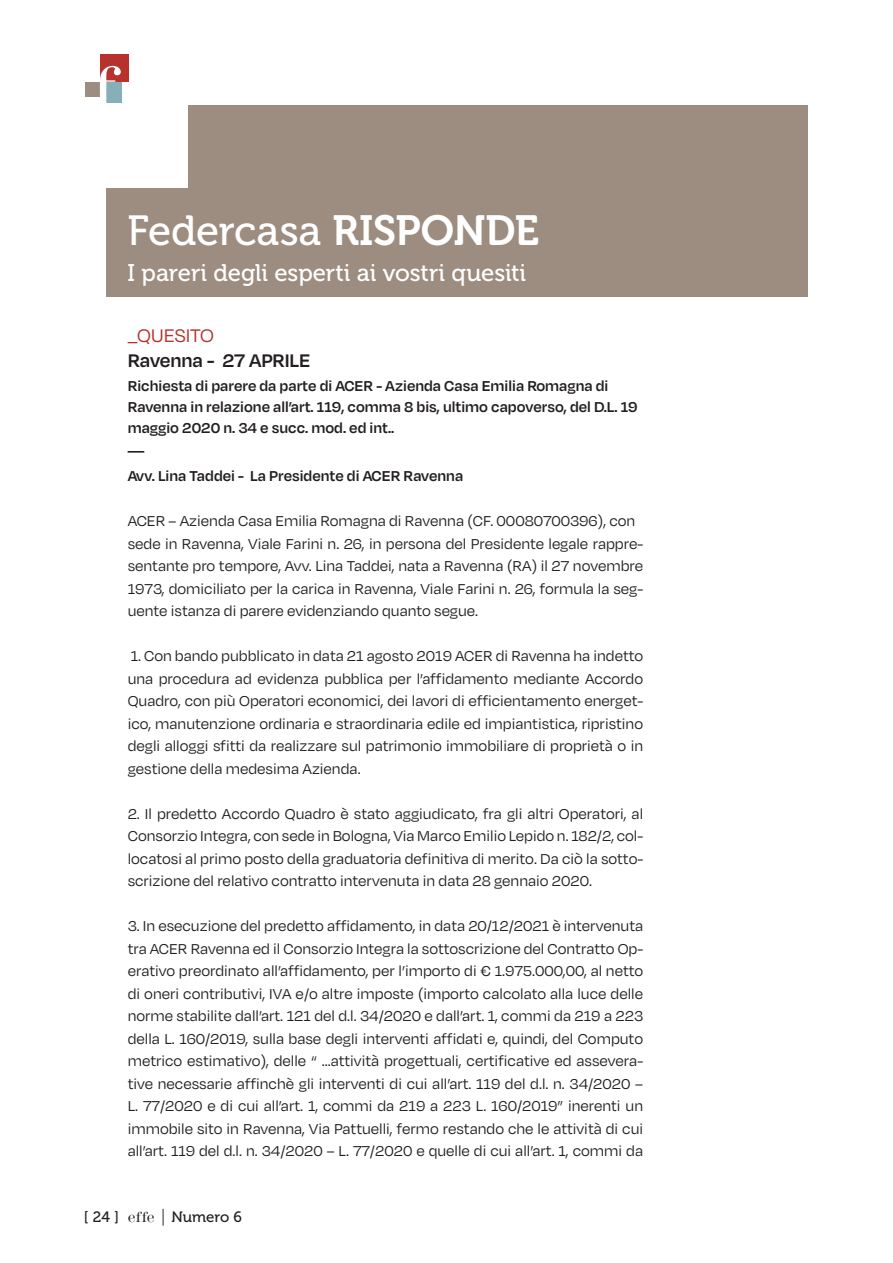
<style>
.page{position:relative;width:893px;height:1263px;background:#fff}
.page>*{position:absolute;margin:0;border:0;box-sizing:border-box;transform-origin:0 0}
.t1{font:300 67.65px "ITC Modern No.216 W01";color:#fff}
.t2{font:42px "Museo 500";letter-spacing:-.01em;color:#fff}
.t3{font:24px "Museo 500";letter-spacing:-.005em;color:#fff}
.t4{font:600 21px "Degular";letter-spacing:-.01em;color:#231f20}
.t5{font:21px "Degular";letter-spacing:-.01em;color:#b7322c}
.t6{font:600 18px "Degular";color:#231f20;scale:2 1}
.t7{font:16.5px/22.5px "Degular";color:#231f20;text-align:justify}
.t8{font:600 16.5px "Degular";color:#231f20}
.t9{font:15px "Museo 500";letter-spacing:.005em;color:#231f20}
.s1{font-family:"Museo 700"}
.s2{font-family:"ITC Modern No.216 W01";font-weight:300}
.s3{font-family:"ITC Modern No.216 W01";font-weight:300;font-size:19.5px}
</style>
<div class="page">
<div style="left:85px;top:82px;width:15px;height:15px;background:#9d8d81"></div>
<div style="left:100px;top:82px;width:22px;height:21px;background:#86afb9"></div>
<div style="left:100px;top:54px;width:28px;height:28px;background:#b7322c"></div>
<div style="left:106px;top:105px;width:702px;height:192px;background:#9d8d81"></div>
<div style="left:105px;top:105px;width:83px;height:82px;background:#fff"></div>
<h1 class="t1" style="left:92px;top:51px;width:28px">f</h1>
<p class="t2" style="left:128px;top:208px;width:413px">Federcasa <span class="s1">RISPONDE</span></p>
<p class="t3" style="left:128px;top:260px;width:400px">I pareri degli esperti ai vostri quesiti</p>
<p class="t5" style="left:128px;top:322px;width:88px">_QUESITO</p>
<p class="t4" style="left:128px;top:347px;width:184px">Ravenna - 27 APRILE</p>
<p class="t8" style="left:128px;top:376px;width:482px">Richiesta di parere da parte di ACER - Azienda Casa Emilia Romagna di</p>
<p class="t8" style="left:128px;top:397px;width:511px">Ravenna in relazione all’art. 119, comma 8 bis, ultimo capoverso, del D.L. 19</p>
<p class="t8" style="left:128px;top:418px;width:268px">maggio 2020 n. 34 e succ. mod. ed int..</p>
<p class="t6" style="left:128px;top:434px;width:10px">_</p>
<p class="t8" style="left:128px;top:466px;width:337px">Avv. Lina Taddei - La Presidente di ACER Ravenna</p>
<p class="t7" style="left:128px;top:509px;width:509px">ACER – Azienda Casa Emilia Romagna di Ravenna (CF. 00080700396), con</p>
<p class="t7" style="left:128px;top:531px;width:517px">sede in Ravenna, Viale Farini n. 26, in persona del Presidente legale rappre&shy;sentante pro tempore, Avv. Lina Taddei, nata a Ravenna (RA) il 27 novembre 1973, domiciliato per la carica in Ravenna, Viale Farini n. 26, formula la seg&shy;uente istanza di parere evidenziando quanto segue.</p>
<p class="t7" style="left:131px;top:644px;width:514px">1. Con bando pubblicato in data 21 agosto 2019 ACER di Ravenna ha indetto</p>
<p class="t7" style="left:128px;top:666px;width:517px">una procedura ad evidenza pubblica per l’affidamento mediante Accordo Quadro, con più Operatori economici, dei lavori di efficientamento energet&shy;ico, manutenzione ordinaria e straordinaria edile ed impiantistica, ripristino degli alloggi sfitti da realizzare sul patrimonio immobiliare di proprietà o in gestione della medesima Azienda.</p>
<p class="t7" style="left:128px;top:801px;width:517px">2. Il predetto Accordo Quadro è stato aggiudicato, fra gli altri Operatori, al Consorzio Integra, con sede in Bologna, Via Marco Emilio Lepido n. 182/2, col&shy;locatosi al primo posto della graduatoria definitiva di merito. Da ciò la sotto&shy;scrizione del relativo contratto intervenuta in data 28 gennaio 2020.</p>
<p class="t7" style="left:128px;top:914px;width:517px">3. In esecuzione del predetto affidamento, in data 20/12/2021 è intervenuta tra ACER Ravenna ed il Consorzio Integra la sottoscrizione del Contratto Op&shy;erativo preordinato all’affidamento, per l’importo di € 1.975.000,00, al netto di oneri contributivi, IVA e/o altre imposte (importo calcolato alla luce delle norme stabilite dall’art. 121 del d.l. 34/2020 e dall’art. 1, commi da 219 a 223 della L. 160/2019, sulla base degli interventi affidati e, quindi, del Computo metrico estimativo), delle “ …attività progettuali, certificative ed assevera&shy;tive necessarie affinchè gli interventi di cui all’art. 119 del d.l. n. 34/2020 – L. 77/2020 e di cui all’art. 1, commi da 219 a 223 L. 160/2019” inerenti un immobile sito in Ravenna, Via Pattuelli, fermo restando che le attività di cui all’art. 119 del d.l. n. 34/2020 – L. 77/2020 e quelle di cui all’art. 1, commi da</p>
<p class="t9" style="left:84px;top:1208px;width:37px">[ 24 ]</p>
<p class="t9" style="left:128px;top:1208px;width:116px"><span class="s2">effe</span> <span class="s3">|</span> Numero 6</p>
</div>
